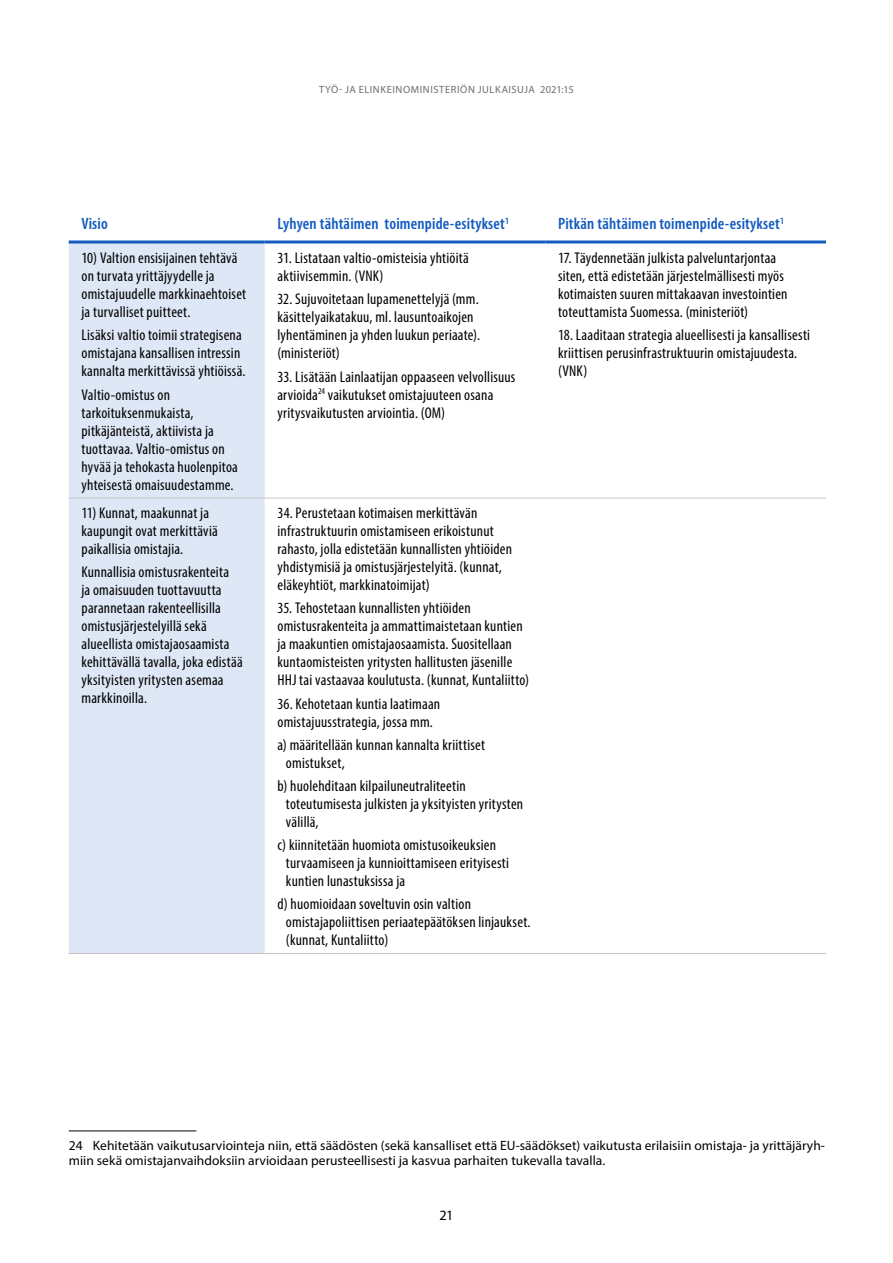
<style>
.page{position:relative;width:893px;height:1263px;background:#fff}
.page>*{position:absolute;margin:0;border:0;box-sizing:border-box;transform-origin:0 0}
._05_Taulu_sarakeotsi{font:600 condensed 16.5px "Myriad Pro";letter-spacing:.01em;color:#115ac0}
._05_Taulu_perus_vas{font:condensed 15.6px/18px "Myriad Pro";letter-spacing:.015em;color:#000}
.t1{font:14.25px "Myriad Pro";color:#000}
._04_Alaviite{font:13.5px/15px "Myriad Pro";letter-spacing:.005em;color:#000}
.t2{font:10.5px "Myriad Pro";letter-spacing:.02em;color:#6e6e6d}
</style>
<div class="page">
<div style="left:69px;top:243px;width:196px;height:710px;background:#dee7f6"></div>
<hr style="left:69px;top:240px;width:196px;height:3px;background:#115ac0">
<hr style="left:265px;top:240px;width:280px;height:3px;background:#115ac0">
<hr style="left:545px;top:240px;width:281px;height:3px;background:#115ac0">
<hr style="left:69px;top:498px;width:196px;height:1px;background:#c5c5c6">
<hr style="left:265px;top:498px;width:280px;height:1px;background:#c5c5c6">
<hr style="left:545px;top:498px;width:281px;height:1px;background:#c5c5c6">
<hr style="left:69px;top:953px;width:196px;height:1px;background:#c5c5c6">
<hr style="left:265px;top:953px;width:280px;height:1px;background:#c5c5c6">
<hr style="left:545px;top:953px;width:281px;height:1px;background:#c5c5c6">
<hr style="left:69px;top:1131px;width:127px;height:1px;background:#000">
<p class="t2" style="left:319px;top:83px;width:47px">Työ- ja elinkeinoministeri</p>
<p class="t2" style="left:460px;top:83px;width:25px">ön julkaisuja</p>
<p class="t2" style="left:540px;top:83px;width:35px">2021:15</p>
<p class="_05_Taulu_sarakeotsi" style="left:81px;top:214px;width:28px">Visio</p>
<p class="_05_Taulu_sarakeotsi" style="left:277px;top:214px;width:233px">Lyhyen tähtäimen toimenpide-esitykset<sup>1</sup></p>
<p class="_05_Taulu_sarakeotsi" style="left:558px;top:214px;width:227px">Pitkän tähtäimen toimenpide-esitykset<sup>1</sup></p>
<p class="_05_Taulu_perus_vas" style="left:81px;top:249px;width:166px">10) Valtion ensisijainen tehtävä on turvata yrittäjyydelle ja omistajuudelle markkinaehtoiset ja turvalliset puitteet.</p>
<p class="_05_Taulu_perus_vas" style="left:81px;top:326px;width:166px">Lisäksi valtio toimii strategisena omistajana kansallisen intressin kannalta merkittävissä yhtiöissä.</p>
<p class="_05_Taulu_perus_vas" style="left:81px;top:385px;width:158px">Valtio-omistus on tarkoituksenmukaista, pitkäjänteistä, aktiivista ja tuottavaa. Valtio-omistus on hyvää ja tehokasta huolenpitoa yhteisestä omaisuudestamme.</p>
<p class="_05_Taulu_perus_vas" style="left:277px;top:249px;width:193px">31. Listataan valtio-omisteisia yhtiöitä aktiivisemmin. (VNK)</p>
<p class="_05_Taulu_perus_vas" style="left:277px;top:290px;width:204px">32. Sujuvoitetaan lupamenettelyjä (mm. käsittelyaikatakuu, ml. lausuntoaikojen lyhentäminen ja yhden luukun periaate). (ministeriöt)</p>
<p class="_05_Taulu_perus_vas" style="left:277px;top:367px;width:239px">33. Lisätään Lainlaatijan oppaaseen velvollisuus arvioida<sup>24</sup> vaikutukset omistajuuteen osana yritysvaikutusten arviointia. (OM)</p>
<p class="_05_Taulu_perus_vas" style="left:558px;top:249px;width:231px">17. Täydennetään julkista palveluntarjontaa siten, että edistetään järjestelmällisesti myös kotimaisten suuren mittakaavan investointien toteuttamista Suomessa. (ministeriöt)</p>
<p class="_05_Taulu_perus_vas" style="left:558px;top:326px;width:253px">18. Laaditaan strategia alueellisesti ja kansallisesti kriittisen perusinfrastruktuurin omistajuudesta. (VNK)</p>
<p class="_05_Taulu_perus_vas" style="left:81px;top:504px;width:138px">11) Kunnat, maakunnat ja kaupungit ovat merkittäviä paikallisia omistajia.</p>
<p class="_05_Taulu_perus_vas" style="left:81px;top:563px;width:163px">Kunnallisia omistusrakenteita<br>ja omaisuuden tuottavuutta parannetaan rakenteellisilla omistusjärjestelyillä sekä alueellista omistajaosaamista kehittävällä tavalla, joka edistää yksityisten yritysten asemaa markkinoilla.</p>
<p class="_05_Taulu_perus_vas" style="left:277px;top:504px;width:236px">34. Perustetaan kotimaisen merkittävän infrastruktuurin omistamiseen erikoistunut rahasto, jolla edistetään kunnallisten yhtiöiden yhdistymisiä ja omistusjärjestelyitä. (kunnat, eläkeyhtiöt, markkinatoimijat)</p>
<p class="_05_Taulu_perus_vas" style="left:277px;top:599px;width:253px">35. Tehostetaan kunnallisten yhtiöiden omistusrakenteita ja ammattimaistetaan kuntien ja maakuntien omistajaosaamista. Suositellaan kuntaomisteisten yritysten hallitusten jäsenille HHJ tai vastaavaa koulutusta. (kunnat, Kuntaliitto)</p>
<p class="_05_Taulu_perus_vas" style="left:277px;top:694px;width:164px">36. Kehotetaan kuntia laatimaan omistajuusstrategia, jossa mm.</p>
<p class="_05_Taulu_perus_vas" style="left:286px;top:735px;width:201px;text-indent:-9px">a) määritellään kunnan kannalta kriittiset omistukset,</p>
<p class="_05_Taulu_perus_vas" style="left:286px;top:776px;width:239px;text-indent:-9px">b) huolehditaan kilpailuneutraliteetin toteutumisesta julkisten ja yksityisten yritysten välillä,</p>
<p class="_05_Taulu_perus_vas" style="left:286px;top:835px;width:225px;text-indent:-9px">c) kiinnitetään huomiota omistusoikeuksien turvaamiseen ja kunnioittamiseen erityisesti kuntien lunastuksissa ja</p>
<p class="_05_Taulu_perus_vas" style="left:286px;top:894px;width:246px;text-indent:-9px">d) huomioidaan soveltuvin osin valtion omistajapoliittisen periaatepäätöksen linjaukset. (kunnat, Kuntaliitto)</p>
<p class="_04_Alaviite" style="left:69px;top:1138px;width:758px">24 Kehitetään vaikutusarviointeja niin, että säädösten (sekä kansalliset että EU-säädökset) vaikutusta erilaisiin omistaja- ja yrittäjäryh&shy;miin sekä omistajanvaihdoksiin arvioidaan perusteellisesti ja kasvua parhaiten tukevalla tavalla.</p>
<p class="t1" style="left:439px;top:1206px;width:16px">21</p>
</div>
